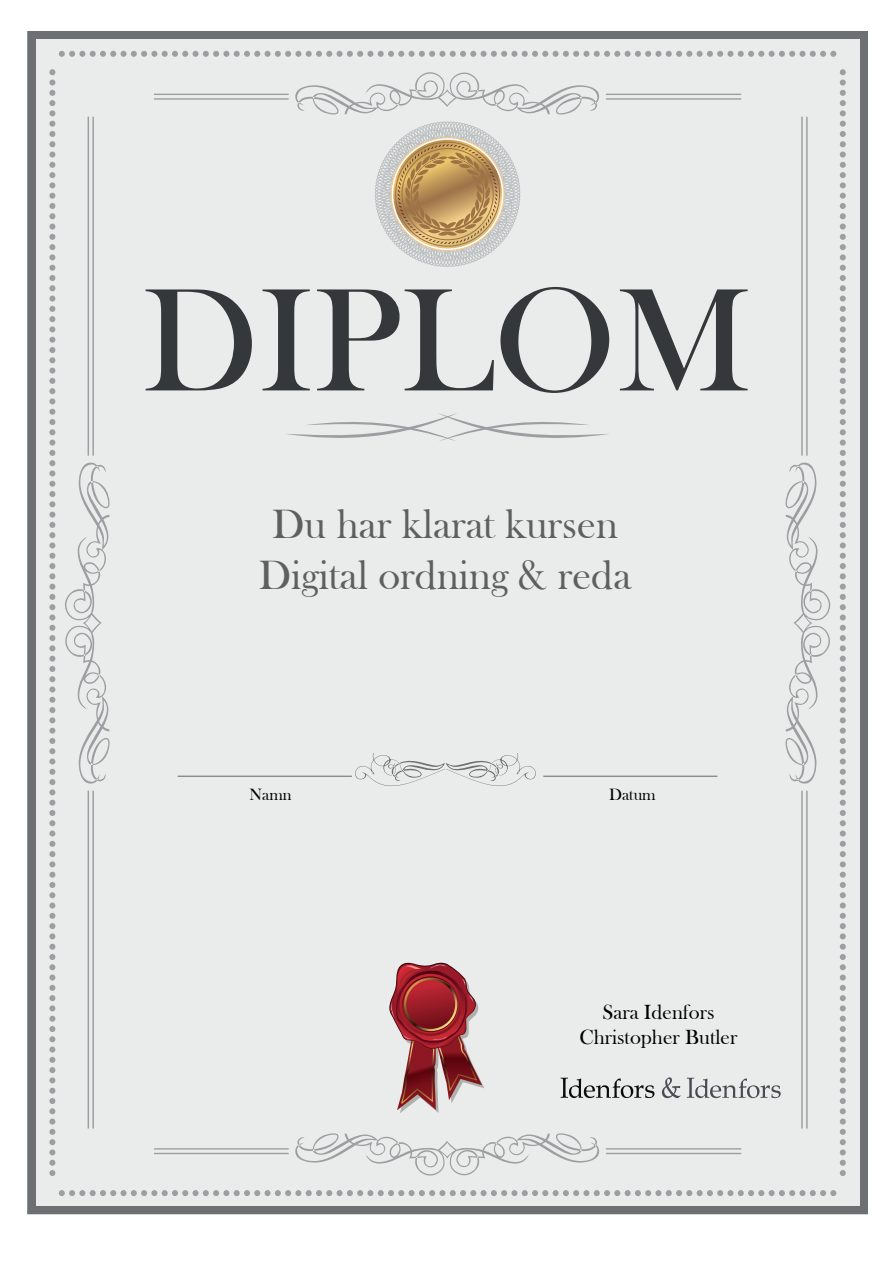
<style>
.page{position:relative;width:893px;height:1263px;background:#fff}
.page>*{position:absolute;margin:0;border:0;box-sizing:border-box;transform-origin:0 0}
.t1{font:151.5px "Bask Old Face";color:#34383b}
.t2{font:42px/50.6px "Bask Old Face";color:#5d5f60;text-align:center}
.t3{font:21px/25.2px "Bask Old Face";color:#000001;text-align:center}
.t4{font:16.8px "Bask Old Face";color:#000}
</style>
<div class="page">
<div style="left:27px;top:31px;width:841px;height:1183px;border:17px solid #6c7073"></div>
<div style="left:36px;top:39px;width:823px;height:1167px;background:#e9ecea"></div>
<svg style="left:178px;top:753px;width:539px;height:33px"></svg>
<svg style="left:154px;top:72px;width:587px;height:43px"></svg>
<svg style="left:65px;top:117px;width:45px;height:1011px"></svg>
<svg style="left:785px;top:117px;width:46px;height:1011px"></svg>
<svg style="left:49px;top:69px;width:6px;height:1107px"></svg>
<svg style="left:840px;top:69px;width:6px;height:1107px"></svg>
<svg style="left:59px;top:51px;width:777px;height:6px"></svg>
<svg style="left:59px;top:1190px;width:777px;height:6px"></svg>
<svg style="left:154px;top:1133px;width:587px;height:43px"></svg>
<svg style="left:561px;top:1078px;width:93px;height:20px"></svg>
<svg style="left:662px;top:1077px;width:19px;height:21px"></svg>
<svg style="left:687px;top:1078px;width:94px;height:20px"></svg>
<svg style="left:286px;top:413px;width:323px;height:28px"></svg>
<svg style="left:389px;top:962px;width:95px;height:151px"></svg>
<svg style="left:375px;top:121px;width:145px;height:146px"></svg>
<h1 class="t1" style="left:142px;top:257px;width:611px">DIPLOM</h1>
<p class="t2" style="left:259px;top:500px;width:374px">Du har klarat kursen<br>Digital ordning &amp; reda</p>
<p class="t4" style="left:249px;top:785px;width:44px">Namn</p>
<p class="t4" style="left:609px;top:785px;width:48px">Datum</p>
<p class="t3" style="left:580px;top:1000px;width:159px">Sara Idenfors<br>Christopher Butler</p>
</div>
